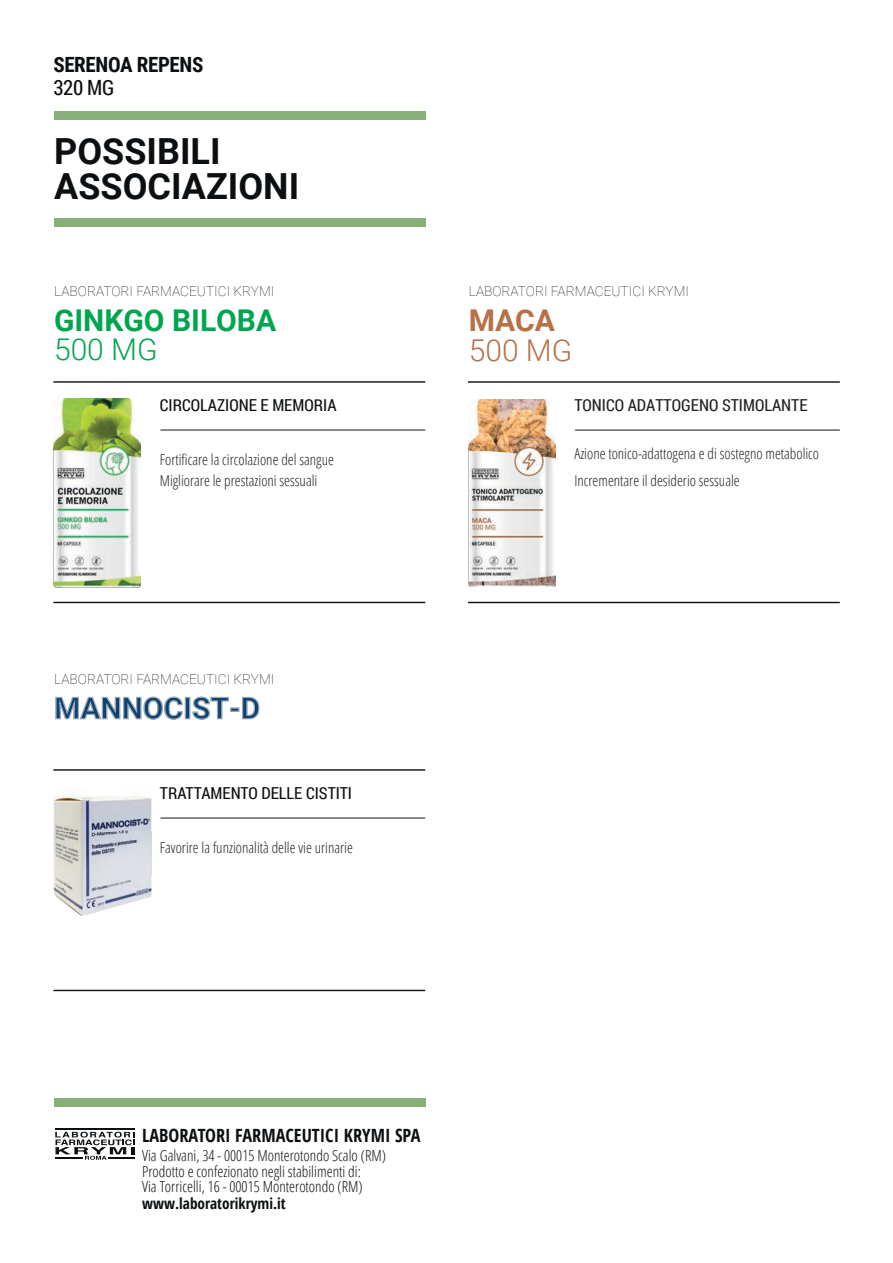
<style>
.page{position:relative;width:893px;height:1263px;background:#fff}
.page>*{position:absolute;margin:0;border:0;box-sizing:border-box;transform-origin:0 0}
.t1{font:700 36px/35.5px "Roboto";color:#0c0f11}
.t2{font:700 30px "Roboto";color:#00a54f}
.t3{font:700 30px "Roboto";color:#0f4270}
.t4{font:300 30px "Roboto";color:#00a54f}
.t5{font:300 30px "Roboto";color:#b67146}
.t6{font:700 30px "Roboto";color:#b67146}
.t7{font:700 21px "Roboto Condensed";letter-spacing:-.015em;color:#0c0f11}
.t8{font:21px "Roboto Condensed";color:#0c0f11}
.t9{font:700 condensed 18.3px "Open Sans";color:#0c0f11}
.t10{font:16.5px "Roboto Condensed";color:#0c0f11}
.t11{font:16.5px "Roboto Condensed";color:#231f20}
.t12{font:300 15.15px/15.1px "Open Sans Condensed";color:#0c0f11}
.t13{font:700 condensed 15.15px "Open Sans";color:#0c0f11}
.t14{font:300 15px/21px "Open Sans Condensed";color:#231f20}
.t15{font:100 13.65px "Roboto";color:#0c0f11}
</style>
<div class="page">
<div style="left:54px;top:219px;width:371px;height:8px;background:#88af78"></div>
<div style="left:54px;top:1098px;width:371px;height:8px;background:#88af78"></div>
<div style="left:54px;top:111px;width:371px;height:8px;background:#88af78"></div>
<hr style="left:53px;top:381px;width:372px;height:2px;background:#111315">
<hr style="left:53px;top:602px;width:372px;height:1px;background:#111315">
<hr style="left:160px;top:430px;width:265px;height:1px;background:#111315">
<img style="left:53px;top:398px;width:88px;height:189px">
<hr style="left:53px;top:769px;width:372px;height:2px;background:#111315">
<hr style="left:53px;top:990px;width:372px;height:1px;background:#111315">
<svg style="left:55px;top:696px;width:128px;height:24px"></svg>
<div style="left:185px;top:697px;width:5px;height:22px;border:1px solid #99a8b7"></div>
<svg style="left:192px;top:696px;width:37px;height:24px"></svg>
<div style="left:230px;top:707px;width:9px;height:5px;border:1px solid #99a8b7"></div>
<svg style="left:242px;top:696px;width:18px;height:24px"></svg>
<hr style="left:160px;top:818px;width:265px;height:1px;background:#111315">
<hr style="left:468px;top:381px;width:372px;height:2px;background:#111315">
<hr style="left:468px;top:602px;width:372px;height:1px;background:#111315">
<hr style="left:575px;top:430px;width:265px;height:1px;background:#111315">
<img style="left:468px;top:399px;width:87px;height:188px">
<img style="left:53px;top:795px;width:98px;height:121px">
<hr style="left:55px;top:1129px;width:79px;height:1px;background:#0c0f11">
<svg style="left:55px;top:1132px;width:80px;height:28px"></svg>
<h3 class="t7" style="left:53px;top:50px;width:152px">SERENOA REPENS</h3>
<h3 class="t8" style="left:53px;top:73px;width:63px">320 MG</h3>
<h1 class="t1" style="left:54px;top:132px;width:247px">POSSIBILI<br>ASSOCIAZIONI</h1>
<p class="t15" style="left:54px;top:282px;width:222px">LABORATORI FARMACEUTICI KRYMI</p>
<h2 class="t2" style="left:54px;top:299px;width:224px">GINKGO BILOBA</h2>
<h2 class="t4" style="left:54px;top:329px;width:105px">500 MG</h2>
<p class="t10" style="left:160px;top:394px;width:178px">CIRCOLAZIONE E MEMORIA</p>
<p class="t14" style="left:160px;top:449px;width:176px">Fortificare la circolazione del sangue<br>Migliorare le prestazioni sessuali</p>
<p class="t15" style="left:54px;top:670px;width:222px">LABORATORI FARMACEUTICI KRYMI</p>
<h2 class="t3" style="left:54px;top:687px;width:208px">MANNOCIST-D</h2>
<p class="t10" style="left:160px;top:782px;width:194px">TRATTAMENTO DELLE CISTITI</p>
<p class="t14" style="left:160px;top:837px;width:195px">Favorire la funzionalità delle vie urinarie</p>
<p class="t15" style="left:469px;top:282px;width:222px">LABORATORI FARMACEUTICI KRYMI</p>
<h2 class="t6" style="left:469px;top:299px;width:88px">MACA</h2>
<h2 class="t5" style="left:469px;top:329px;width:105px">500 MG</h2>
<p class="t11" style="left:574px;top:394px;width:235px">TONICO ADATTOGENO STIMOLANTE</p>
<p class="t14" style="left:574px;top:439px;width:246px;line-height:27.9px">Azione tonico-adattogena e di sostegno metabolico<br>Incrementare il desiderio sessuale</p>
<p class="t9" style="left:142px;top:1122px;width:280px">LABORATORI FARMACEUTICI KRYMI SPA</p>
<p class="t12" style="left:142px;top:1148px;width:245px">Via Galvani, 34 - 00015 Monterotondo Scalo (RM)<br>Prodotto e confezionato negli stabilimenti di:<br>Via Torricelli, 16 - 00015 Monterotondo (RM)</p>
<p class="t13" style="left:142px;top:1192px;width:145px">www.laboratorikrymi.it</p>
</div>
